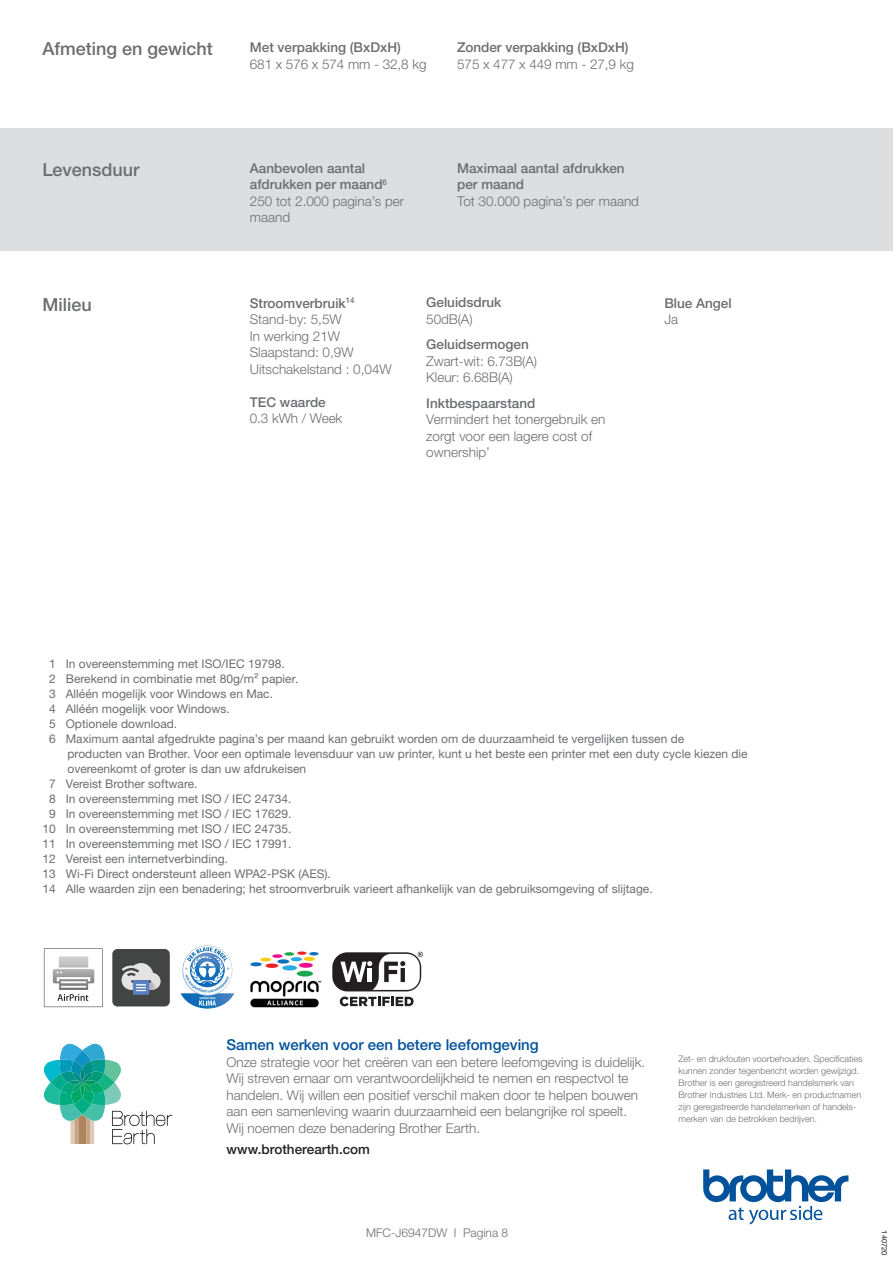
<style>
.page{position:relative;width:893px;height:1263px;background:#fff}
.page>*{position:absolute;margin:0;border:0;box-sizing:border-box;transform-origin:0 0}
.t1{font:500 18px "Helvetica Neue LTW1 G";color:#6c6d70}
.t2{font:500 15px "Helvetica Neue LTW1 G";color:#01519b}
.t3{font:300 13.5px/16.5px "Helvetica Neue LTW1 G";color:#6c6d70}
.t4{font:500 13.5px/16.5px "Helvetica Neue LTW1 G";color:#6c6d70}
.t5{font:500 13.5px "Helvetica Neue LTW1 G";color:#231f20}
.t6{font:12px "Helvetica Neue LTW1 G";color:#6c6d70}
.t7{font:300 12px "Helvetica Neue LTW1 G";color:#6c6d70}
.t8{font:300 9px/12px "Helvetica Neue LTW1 G";color:#6c6d70}
.t9{font:7.5px "Helvetica Neue LT Com";color:#231f20}
</style>
<div class="page">
<svg style="left:44px;top:1044px;width:128px;height:100px"></svg>
<svg style="left:44px;top:948px;width:58px;height:59px"></svg>
<img style="left:52px;top:955px;width:43px;height:35px">
<div style="left:112px;top:949px;width:58px;height:57px;background:#434444;border-radius:5px"></div>
<svg style="left:122px;top:963px;width:39px;height:32px"></svg>
<img style="left:250px;top:951px;width:72px;height:57px">
<div style="left:332px;top:952px;width:89px;height:39px;background:#231f20;border-radius:15px"></div>
<svg style="left:340px;top:952px;width:83px;height:38px"></svg>
<svg style="left:340px;top:996px;width:74px;height:10px"></svg>
<svg style="left:181px;top:947px;width:53px;height:61px"></svg>
<div style="left:0;top:128px;width:893px;height:123px;background:#dcdddf"></div>
<svg style="left:703px;top:1169px;width:145px;height:55px"></svg>
<p class="t1" style="left:43px;top:38px;width:172px">Afmeting en gewicht</p>
<p class="t4" style="left:250px;top:39px;width:153px">Met verpakking (BxDxH)</p>
<p class="t3" style="left:250px;top:56px;width:178px">681 x 576 x 574 mm - 32,8 kg</p>
<p class="t4" style="left:457px;top:39px;width:173px">Zonder verpakking (BxDxH)</p>
<p class="t3" style="left:457px;top:56px;width:178px">575 x 477 x 449 mm - 27,9 kg</p>
<p class="t1" style="left:43px;top:159px;width:99px">Levensduur</p>
<p class="t4" style="left:250px;top:160px;width:139px">Aanbevolen aantal afdrukken per maand<sup>6</sup></p>
<p class="t3" style="left:250px;top:193px;width:156px">250 tot 2.000 pagina’s per maand</p>
<p class="t4" style="left:457px;top:160px;width:169px">Maximaal aantal afdrukken per maand</p>
<p class="t3" style="left:457px;top:193px;width:183px">Tot 30.000 pagina’s per maand</p>
<p class="t1" style="left:43px;top:294px;width:51px">Milieu</p>
<p class="t4" style="left:250px;top:295px;width:106px">Stroomverbruik<sup>14</sup></p>
<p class="t3" style="left:250px;top:311px;width:93px">Stand-by: 5,5W</p>
<p class="t3" style="left:250px;top:328px;width:92px">In werking 21W</p>
<p class="t3" style="left:250px;top:344px;width:105px">Slaapstand: 0,9W</p>
<p class="t3" style="left:250px;top:361px;width:143px">Uitschakelstand : 0,04W</p>
<p class="t4" style="left:250px;top:394px;width:77px">TEC waarde</p>
<p class="t3" style="left:250px;top:410px;width:94px">0.3 kWh / Week</p>
<p class="t4" style="left:426px;top:294px;width:77px">Geluidsdruk</p>
<p class="t3" style="left:426px;top:311px;width:48px">50dB(A)</p>
<p class="t4" style="left:426px;top:336px;width:104px">Geluidsermogen</p>
<p class="t3" style="left:426px;top:353px;width:112px">Zwart-wit: 6.73B(A)</p>
<p class="t3" style="left:426px;top:369px;width:88px">Kleur: 6.68B(A)</p>
<p class="t4" style="left:426px;top:395px;width:111px">Inktbespaarstand</p>
<p class="t3" style="left:426px;top:411px;width:181px">Vermindert het tonergebruik en zorgt voor een lagere cost of ownership’</p>
<p class="t4" style="left:664px;top:295px;width:69px">Blue Angel</p>
<p class="t3" style="left:664px;top:311px;width:15px">Ja</p>
<p class="t6" style="left:49px;top:656px;width:237px">1 In overeenstemming met ISO/IEC 19798.</p>
<p class="t6" style="left:49px;top:671px;width:251px">2 Berekend in combinatie met 80g/m² papier.</p>
<p class="t6" style="left:49px;top:686px;width:225px">3 Alléén mogelijk voor Windows en Mac.</p>
<p class="t6" style="left:49px;top:701px;width:182px">4 Alléén mogelijk voor Windows.</p>
<p class="t6" style="left:49px;top:716px;width:130px">5 Optionele download.</p>
<p class="t6" style="left:49px;top:731px;width:637px">6 Maximum aantal afgedrukte pagina’s per maand kan gebruikt worden om de duurzaamheid te vergelijken tussen de</p>
<p class="t6" style="left:68px;top:746px;width:682px">producten van Brother. Voor een optimale levensduur van uw printer, kunt u het beste een printer met een duty cycle kiezen die</p>
<p class="t6" style="left:68px;top:761px;width:240px">overeenkomt of groter is dan uw afdrukeisen</p>
<p class="t6" style="left:49px;top:776px;width:150px">7 Vereist Brother software.</p>
<p class="t6" style="left:49px;top:791px;width:244px">8 In overeenstemming met ISO / IEC 24734.</p>
<p class="t6" style="left:49px;top:806px;width:244px">9 In overeenstemming met ISO / IEC 17629.</p>
<p class="t6" style="left:43px;top:821px;width:250px">10 In overeenstemming met ISO / IEC 24735.</p>
<p class="t6" style="left:43px;top:836px;width:250px">11 In overeenstemming met ISO / IEC 17991.</p>
<p class="t6" style="left:43px;top:851px;width:187px">12 Vereist een internetverbinding.</p>
<p class="t6" style="left:43px;top:866px;width:290px">13 Wi-Fi Direct ondersteunt alleen WPA2-PSK (AES).</p>
<p class="t6" style="left:43px;top:881px;width:612px">14 Alle waarden zijn een benadering; het stroomverbruik varieert afhankelijk van de gebruiksomgeving of slijtage.</p>
<p class="t2" style="left:226px;top:1036px;width:314px">Samen werken voor een betere leefomgeving</p>
<p class="t3" style="left:226px;top:1054px;width:420px">Onze strategie voor het creëren van een betere leefomgeving is duidelijk.<br>Wij streven ernaar om verantwoordelijkheid te nemen en respectvol te handelen. Wij willen een positief verschil maken door te helpen bouwen aan een samenleving waarin duurzaamheid een belangrijke rol speelt.<br>Wij noemen deze benadering Brother Earth.</p>
<p class="t5" style="left:226px;top:1141px;width:145px">www.brotherearth.com</p>
<p class="t8" style="left:679px;top:1053px;width:185px">Zet- en drukfouten voorbehouden. Specificaties kunnen zonder tegenbericht worden gewijzigd.<br>Brother is een geregistreerd handelsmerk van Brother Industries Ltd. Merk- en productnamen zijn geregistreerde handelsmerken of handels&shy;merken van de betrokken bedrijven.</p>
<p class="t7" style="left:366px;top:1226px;width:144px">MFC-J6947DW I Pagina 8</p>
<p class="t9" style="left:889px;top:1230px;width:27px;rotate:90deg">140720</p>
</div>
